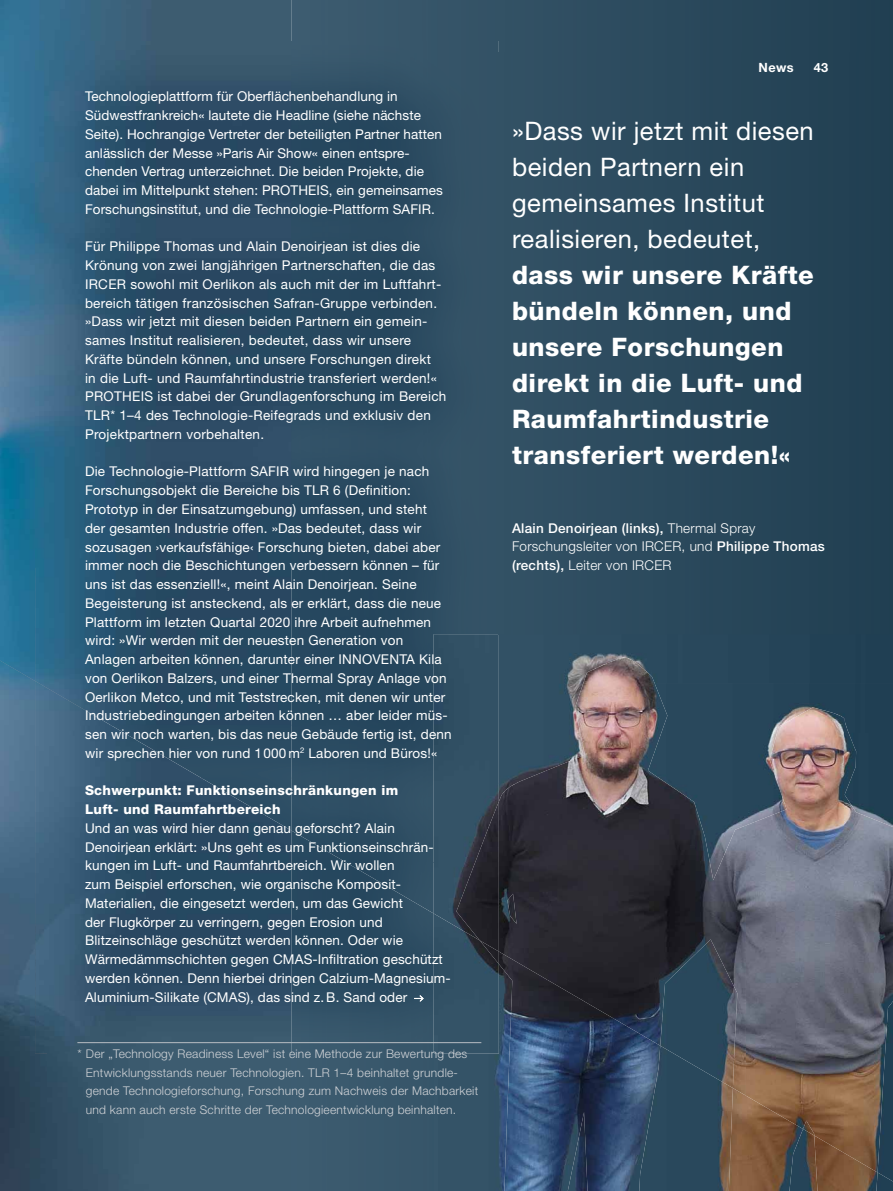
<style>
.page{position:relative;width:893px;height:1191px;background:#fff}
.page>*{position:absolute;margin:0;border:0;box-sizing:border-box;transform-origin:0 0}
.t1{font:800 25.5px/36px "Helvetica Neue";letter-spacing:.02em;color:#fff}
.t2{font:25.5px/36px "Helvetica Neue";letter-spacing:.02em;color:#fff}
.t3{font:13.5px/18.8px "Helvetica Neue";letter-spacing:.015em;color:#fff}
.t4{font:300 13.5px/18.8px "Helvetica Neue";letter-spacing:.02em;color:#fff}
.t5{font:800 13.5px/18.8px "Helvetica Neue";letter-spacing:.02em;color:#fff}
.t6{font:700 12.75px "Helvetica Neue";color:#fff}
.t7{font:300 12px/18.8px "Helvetica Neue";letter-spacing:.02em;color:#cfd2d6}
.s1{font-weight:500}
</style>
<div class="page">
<img style="left:0;top:0;width:893px;height:52px">
<img style="left:0;top:52px;width:35px;height:608px">
<img style="left:0;top:660px;width:48px;height:531px">
<img style="left:48px;top:1053px;width:386px;height:138px">
<img style="left:499px;top:52px;width:394px;height:582px">
<div style="left:499px;top:634px;width:98px;height:136px;background:#325165"></div>
<div style="left:597px;top:634px;width:296px;height:49px;background:#254458"></div>
<div style="left:696px;top:683px;width:98px;height:123px;background:#29485c"></div>
<div style="left:794px;top:683px;width:99px;height:35px;background:#224155"></div>
<div style="left:434px;top:1053px;width:459px;height:138px;background:#345367"></div>
<img style="left:547px;top:657px;width:149px;height:294px">
<img style="left:794px;top:707px;width:50px;height:244px">
<img style="left:745px;top:717px;width:50px;height:234px">
<img style="left:844px;top:718px;width:49px;height:454px">
<img style="left:499px;top:770px;width:49px;height:181px">
<img style="left:695px;top:806px;width:51px;height:145px">
<img style="left:499px;top:951px;width:378px;height:240px">
<img style="left:35px;top:41px;width:256px;height:640px">
<img style="left:35px;top:681px;width:256px;height:372px">
<img style="left:291px;top:41px;width:208px;height:615px">
<img style="left:291px;top:656px;width:143px;height:174px">
<img style="left:291px;top:830px;width:143px;height:223px">
<div style="left:434px;top:634px;width:65px;height:279px;background:#325165"></div>
<div style="left:434px;top:913px;width:65px;height:140px;background:#325165"></div>
<img style="left:456px;top:801px;width:43px;height:150px">
<img style="left:480px;top:940px;width:19px;height:24px">
<svg style="left:414px;top:995px;width:10px;height:6px"></svg>
<hr style="left:77px;top:1042px;width:404px;height:1px;background:#b8bdc3">
<p class="t3" style="left:85px;top:87px;width:359px">Technologieplattform für Oberflächenbehandlung in Südwestfrankreich« lautete die Headline (siehe nächste Seite). Hochrangige Vertreter der beteiligten Partner hatten anlässlich der Messe »Paris Air Show« einen entspre&shy;chenden Vertrag unterzeichnet. Die beiden Projekte, die dabei im Mittelpunkt stehen: PROTHEIS, ein gemeinsames Forschungsinstitut, und die Technologie-Plattform SAFIR.</p>
<p class="t3" style="left:85px;top:237px;width:363px">Für Philippe Thomas und Alain Denoirjean ist dies die Krönung von zwei langjährigen Partnerschaften, die das IRCER sowohl mit Oerlikon als auch mit der im Luftfahrt&shy;bereich tätigen französischen Safran-Gruppe verbinden. »Dass wir jetzt mit diesen beiden Partnern ein gemein&shy;sames Institut realisieren, bedeutet, dass wir unsere Kräfte bündeln können, und unsere Forschungen direkt<br>in die Luft- und Raumfahrtindustrie transferiert werden!« PROTHEIS ist dabei der Grundlagenforschung im Bereich TLR* 1–4 des Technologie-Reifegrads und exklusiv den Projektpartnern vorbehalten.</p>
<p class="t3" style="left:85px;top:462px;width:368px">Die Technologie-Plattform SAFIR wird hingegen je nach Forschungsobjekt die Bereiche bis TLR 6 (Definition:<br>Prototyp in der Einsatzumgebung) umfassen, und steht<br>der gesamten Industrie offen. »Das bedeutet, dass wir sozusagen ›verkaufsfähige‹ Forschung bieten, dabei aber immer noch die Beschichtungen verbessern können – für uns ist das essenziell!«, meint Alain Denoirjean. Seine Begeisterung ist ansteckend, als er erklärt, dass die neue Plattform im letzten Quartal 2020 ihre Arbeit aufnehmen wird: »Wir werden mit der neuesten Generation von Anlagen arbeiten können, darunter einer INNOVENTA Kila von Oerlikon Balzers, und einer Thermal Spray Anlage von Oerlikon Metco, und mit Teststrecken, mit denen wir unter Industriebedingungen arbeiten können … aber leider müs&shy;sen wir noch warten, bis das neue Gebäude fertig ist, denn wir sprechen hier von rund 1 000 m<sup>2</sup> Laboren und Büros!«</p>
<p class="t5" style="left:85px;top:781px;width:315px">Schwerpunkt: Funktionseinschränkungen im<br>Luft- und Raumfahrtbereich</p>
<p class="t3" style="left:85px;top:818px;width:367px">Und an was wird hier dann genau geforscht? Alain Denoirjean erklärt: »Uns geht es um Funktionseinschrän&shy;kungen im Luft- und Raumfahrtbereich. Wir wollen<br>zum Beispiel erforschen, wie organische Komposit-Materialien, die eingesetzt werden, um das Gewicht<br>der Flugkörper zu verringern, gegen Erosion und Blitzeinschläge geschützt werden können. Oder wie Wärmedämmschichten gegen CMAS-Infiltration geschützt werden können. Denn hierbei dringen Calzium-Magnesium-Aluminium- Silikate (CMAS), das sind z. B. Sand oder</p>
<p class="t7" style="left:86px;top:1044px;width:394px;text-indent:-9px">* Der „Technology Readiness Level“ ist eine Methode zur Bewertung des Entwicklungsstands neuer Technologien. TLR 1–4 beinhaltet grundle&shy;gende Technologieforschung, Forschung zum Nachweis der Machbarkeit und kann auch erste Schritte der Technologieentwicklung beinhalten.</p>
<p class="t6" style="left:759px;top:60px;width:37px">News</p>
<p class="t6" style="left:814px;top:60px;width:16px">43</p>
<h1 class="t2" style="left:512px;top:113px;width:303px">»Dass wir jetzt mit diesen beiden Partnern ein gemeinsames Institut realisieren, bedeutet,</h1>
<h1 class="t1" style="left:512px;top:257px;width:303px">dass wir unsere Kräfte bündeln können, und unsere Forschungen direkt in die Luft- und<br>Raumfahrtindustrie transferiert werden!«</h1>
<p class="t4" style="left:512px;top:518px;width:314px"><span class="s1">Alain Denoirjean (links),</span> Thermal Spray<br>Forschungsleiter von IRCER, und <span class="s1">Philippe thomas (rechts),</span> Leiter von IRCER</p>
</div>
